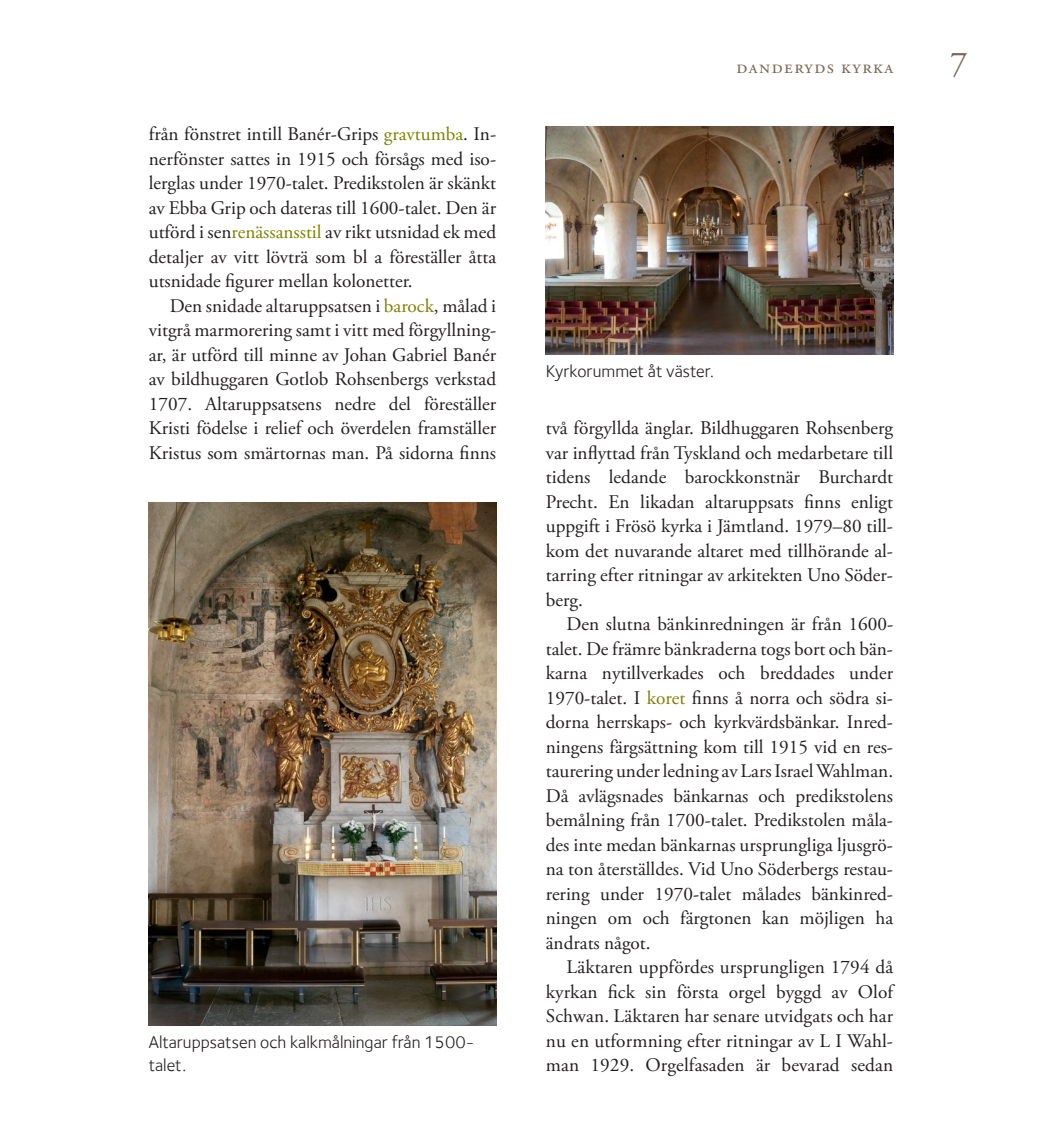
<style>
.page{position:relative;width:1042px;height:1141px;background:#fff}
.page>*{position:absolute;margin:0;border:0;box-sizing:border-box;transform-origin:0 0}
.t1{font:35px "Adobe Garamond Pro";color:#7c6954}
.Bröd_med_indrag{font:19.25px/24.5px "Adobe Garamond Pro";color:#231f20;text-align:justify}
.t2{font:19.25px "Adobe Garamond Pro";letter-spacing:.075em;color:#7c6954}
.Bildtext{font:17.5px/22.8px "Foundry Sterling";color:#231f20}
.s1{color:#808000}
</style>
<div class="page">
<img style="left:149px;top:502px;width:347px;height:524px">
<img style="left:546px;top:126px;width:347px;height:229px">
<p class="Bröd_med_indrag" style="left:149px;top:123px;width:349px">från fönstret intill Banér-Grips <span class="s1">gravtumba</span>. In&shy;nerfönster sattes in 1915 och försågs med iso&shy;lerglas under 1970-talet. Predikstolen är skänkt av Ebba Grip och dateras till 1600-talet. Den är utförd i sen<span class="s1">renässansstil</span> av rikt utsnidad ek med detaljer av vitt lövträ som bl a föreställer åtta utsnidade figurer mellan kolonetter.</p>
<p class="Bröd_med_indrag" style="left:149px;top:294px;width:349px;text-indent:21px">Den snidade altaruppsatsen i <span class="s1">barock</span>, målad i vitgrå marmorering samt i vitt med förgyllning&shy;ar, är utförd till minne av Johan Gabriel Banér av bildhuggaren Gotlob Rohsenbergs verkstad 1707. Altaruppsatsens nedre del föreställer Kristi födelse i relief och överdelen framställer Kristus som smärtornas man. På sidorna finns</p>
<p class="Bildtext" style="left:149px;top:1031px;width:327px">Altaruppsatsen och kalkmålningar från 1500- talet.</p>
<p class="t2" style="left:736px;top:56px;width:158px">danderyds kyrka</p>
<h1 class="t1" style="left:950px;top:43px;width:19px">7</h1>
<p class="Bildtext" style="left:546px;top:360px;width:170px">Kyrkorummet åt väster.</p>
<p class="Bröd_med_indrag" style="left:546px;top:417px;width:349px">två förgyllda änglar. Bildhuggaren Rohsenberg var inflyttad från Tyskland och medarbetare till tidens ledande barockkonstnär Burchardt Precht. En likadan altaruppsats finns enligt uppgift i Frösö kyrka i Jämtland. 1979–80 till&shy;kom det nuvarande altaret med tillhörande al&shy;tarring efter ritningar av arkitekten Uno Söder&shy;berg.</p>
<p class="Bröd_med_indrag" style="left:546px;top:613px;width:349px;text-indent:21px">Den slutna bänkinredningen är från 1600- talet. De främre bänkraderna togs bort och bän&shy;karna nytillverkades och breddades under 1970-talet. I <span class="s1">koret</span> finns å norra och södra si&shy;dorna herrskaps- och kyrkvärdsbänkar. Inred&shy;ningens färgsättning kom till 1915 vid en res&shy;taurering under ledning av Lars Israel Wahlman.<br>Då avlägsnades bänkarnas och predikstolens bemålning från 1700-talet. Predikstolen måla&shy;des inte medan bänkarnas ursprungliga ljusgrö&shy;na ton återställdes. Vid Uno Söderbergs restau&shy;rering under 1970-talet målades bänkinred&shy;ningen om och färgtonen kan möjligen ha ändrats något.</p>
<p class="Bröd_med_indrag" style="left:546px;top:956px;width:349px;text-indent:21px">Läktaren uppfördes ursprungligen 1794 då kyrkan fick sin första orgel byggd av Olof Schwan. Läktaren har senare utvidgats och har nu en utformning efter ritningar av L I Wahl&shy;man 1929. Orgelfasaden är bevarad sedan</p>
</div>
